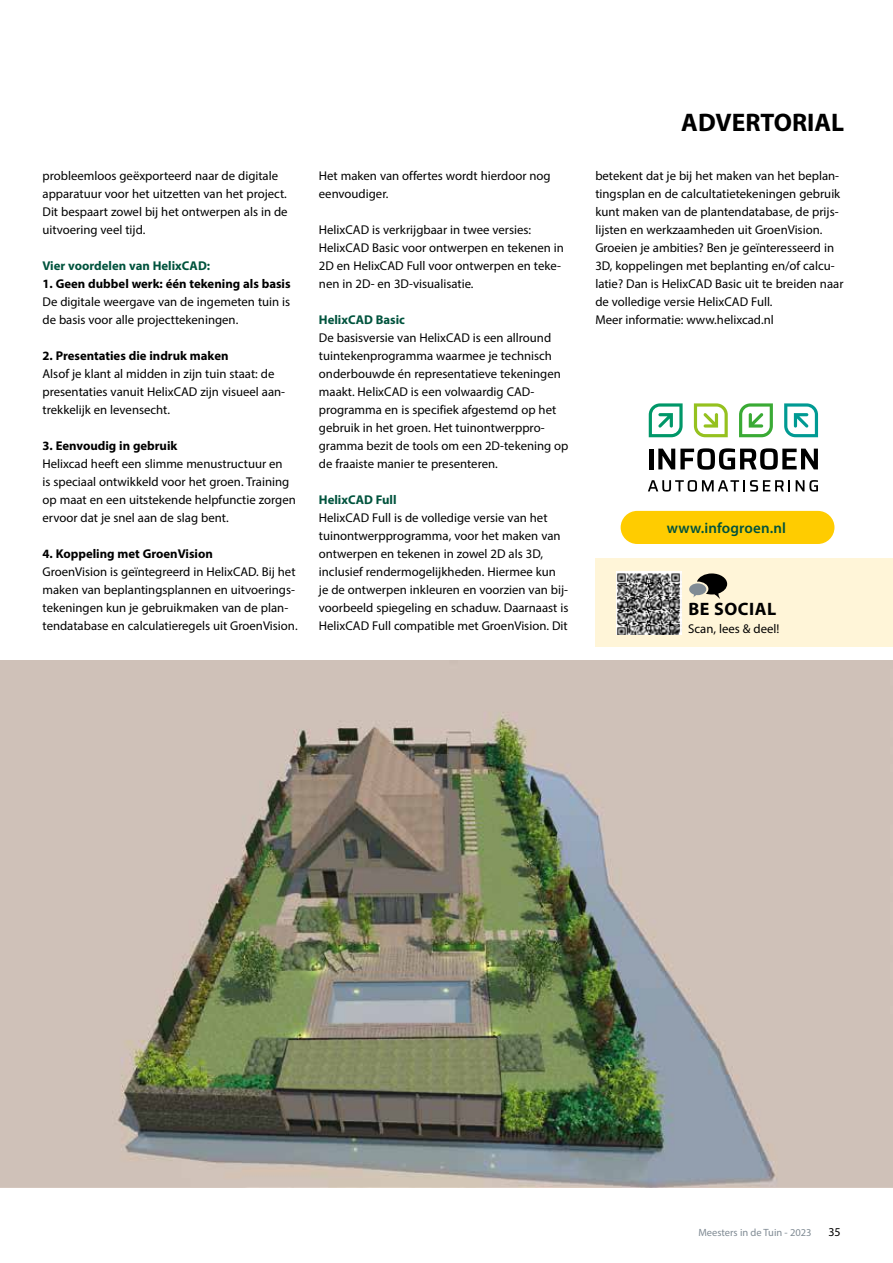
<style>
.page{position:relative;width:893px;height:1263px;background:#fff}
.page>*{position:absolute;margin:0;border:0;box-sizing:border-box;transform-origin:0 0}
.t1{font:700 25.5px "Myriad Pro";color:#000}
.t2{font:700 18px "Myriad Pro";letter-spacing:.03em;color:#000}
.t3{font:600 15px "Myriad Pro";letter-spacing:.01em;color:#00533d}
.t4{font:12.75px/18px "Myriad Pro";color:#000}
.t5{font:700 12.75px "Myriad Pro";color:#000}
.t6{font:700 12.75px "Myriad Pro";color:#00533d}
.t7{font:12px "Myriad Pro";color:#000}
.t8{font:10.5px "Myriad Pro";color:#808b94}
</style>
<div class="page">
<svg style="left:649px;top:403px;width:34px;height:34px"></svg>
<svg style="left:694px;top:403px;width:34px;height:34px"></svg>
<svg style="left:739px;top:403px;width:34px;height:34px"></svg>
<svg style="left:784px;top:403px;width:34px;height:34px"></svg>
<hr style="left:649px;top:449px;width:4px;height:20px;background:#000">
<svg style="left:658px;top:448px;width:160px;height:22px"></svg>
<svg style="left:648px;top:480px;width:142px;height:12px"></svg>
<svg style="left:796px;top:480px;width:22px;height:12px"></svg>
<img style="left:0;top:660px;width:893px;height:527px">
<div style="left:621px;top:511px;width:213px;height:33px;background:#fc0;border-radius:17px"></div>
<div style="left:595px;top:558px;width:298px;height:88px;background:#fff5d8"></div>
<img style="left:617px;top:571px;width:64px;height:64px">
<svg style="left:689px;top:573px;width:38px;height:26px"></svg>
<p class="t4" style="left:43px;top:167px;width:247px">probleemloos geëxporteerd naar de digitale apparatuur voor het uitzetten van het project.<br>Dit bespaart zowel bij het ontwerpen als in de uitvoering veel tijd.</p>
<p class="t6" style="left:43px;top:257px;width:169px">Vier voordelen van HelixCAD:</p>
<p class="t5" style="left:43px;top:275px;width:250px">1. Geen dubbel werk: één tekening als basis</p>
<p class="t4" style="left:43px;top:293px;width:249px">De digitale weergave van de ingemeten tuin is de basis voor alle projecttekeningen.</p>
<p class="t5" style="left:43px;top:347px;width:188px">2. Presentaties die indruk maken</p>
<p class="t4" style="left:43px;top:365px;width:244px">Alsof je klant al midden in zijn tuin staat: de presentaties vanuit HelixCAD zijn visueel aan&shy;trekkelijk en levensecht.</p>
<p class="t5" style="left:43px;top:437px;width:136px">3. Eenvoudig in gebruik</p>
<p class="t4" style="left:43px;top:455px;width:255px">Helixcad heeft een slimme menustructuur en<br>is speciaal ontwikkeld voor het groen. Training op maat en een uitstekende helpfunctie zorgen ervoor dat je snel aan de slag bent.</p>
<p class="t5" style="left:43px;top:545px;width:172px">4. Koppeling met GroenVision</p>
<p class="t4" style="left:43px;top:563px;width:257px">GroenVision is geïntegreerd in HelixCAD. Bij het maken van beplantingsplannen en uitvoerings&shy;tekeningen kun je gebruikmaken van de plan&shy;tendatabase en calculatieregels uit GroenVision.</p>
<p class="t4" style="left:319px;top:167px;width:233px">Het maken van offertes wordt hierdoor nog eenvoudiger.</p>
<p class="t4" style="left:319px;top:221px;width:247px">HelixCAD is verkrijgbaar in twee versies:<br>HelixCAD Basic voor ontwerpen en tekenen in 2D en HelixCAD Full voor ontwerpen en teke&shy;nen in 2D- en 3D-visualisatie.</p>
<p class="t6" style="left:319px;top:311px;width:88px">HelixCAD Basic</p>
<p class="t4" style="left:319px;top:329px;width:251px">De basisversie van HelixCAD is een allround tuintekenprogramma waarmee je technisch onderbouwde én representatieve tekeningen maakt. HelixCAD is een volwaardig CAD&shy;programma en is specifiek afgestemd op het gebruik in het groen. Het tuinontwerppro&shy;gramma bezit de tools om een 2D-tekening op de fraaiste manier te presenteren.</p>
<p class="t6" style="left:319px;top:492px;width:79px">HelixCAD Full</p>
<p class="t4" style="left:319px;top:509px;width:251px">HelixCAD Full is de volledige versie van het tuinontwerpprogramma, voor het maken van ontwerpen en tekenen in zowel 2D als 3D, inclusief rendermogelijkheden. Hiermee kun je de ontwerpen inkleuren en voorzien van bij&shy;voorbeeld spiegeling en schaduw. Daarnaast is HelixCAD Full compatible met GroenVision. Dit</p>
<h1 class="t1" style="left:681px;top:106px;width:164px">ADVERTORIAL</h1>
<p class="t4" style="left:595px;top:167px;width:250px">betekent dat je bij het maken van het beplan&shy;tingsplan en de calcultatietekeningen gebruik kunt maken van de plantendatabase, de prijs&shy;lijsten en werkzaamheden uit GroenVision.<br>Groeien je ambities? Ben je geïnteresseerd in 3D, koppelingen met beplanting en/of calcu&shy;latie? Dan is HelixCAD Basic uit te breiden naar de volledige versie HelixCAD Full.<br>Meer informatie: www.helixcad.nl</p>
<p class="t3" style="left:667px;top:518px;width:121px">www.infogroen.nl</p>
<h2 class="t2" style="left:688px;top:597px;width:89px">BE SOCIAL</h2>
<p class="t4" style="left:688px;top:620px;width:93px">Scan, lees &amp; deel!</p>
<p class="t8" style="left:698px;top:1226px;width:115px">Meesters in de Tuin - 2023</p>
<p class="t7" style="left:828px;top:1224px;width:14px">35</p>
</div>
